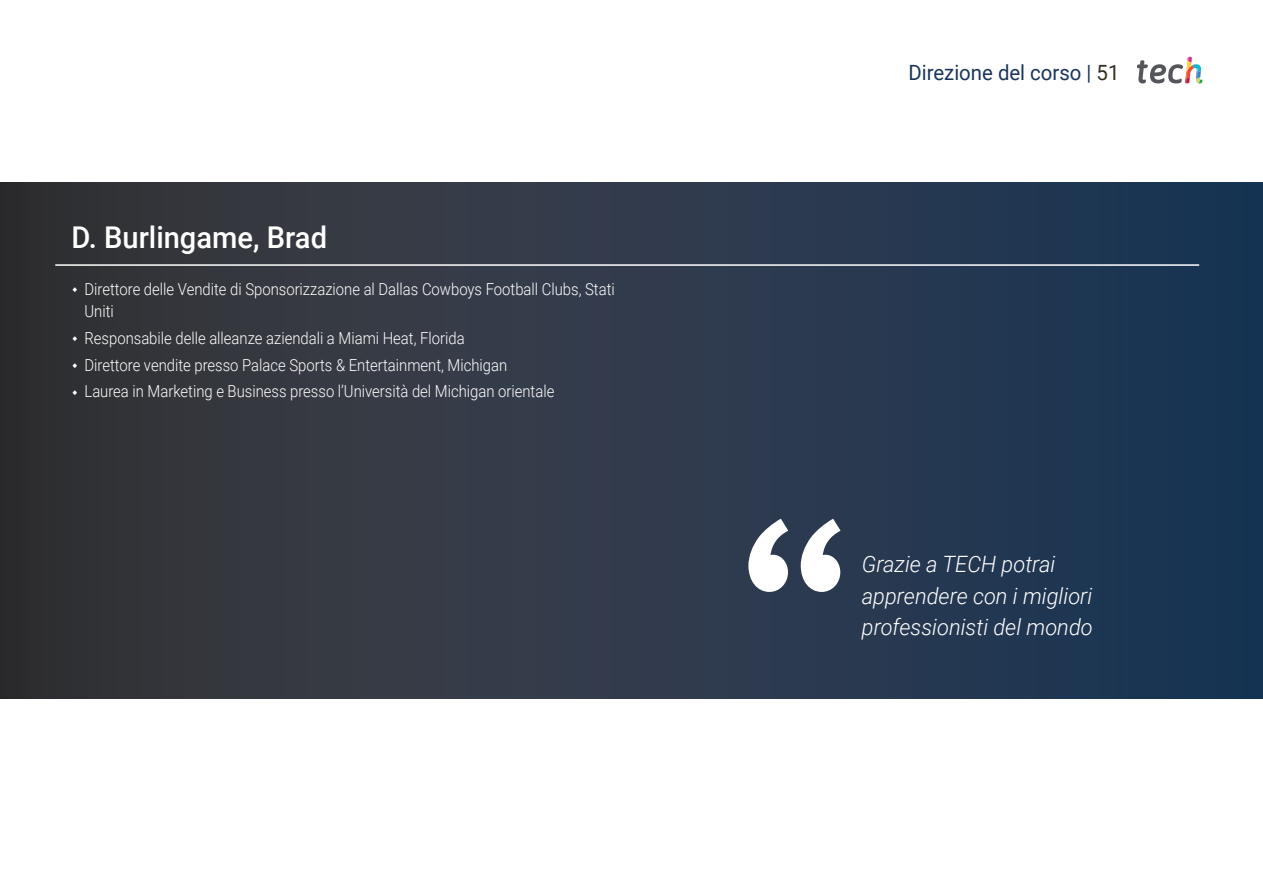
<style>
.page{position:relative;width:1263px;height:893px;background:#fff}
.page>*{position:absolute;margin:0;border:0;box-sizing:border-box;transform-origin:0 0}
.t1{font:500 30px "Roboto";color:#fff}
.t2{font:italic 300 22.5px/31.5px "Roboto";color:#fff}
.t3{font:21px "Roboto";color:#1a355c}
.t4{font:300 16.5px/26.7px "Roboto";color:#fff;scale:.9 1}
.s1{color:#312e20}
</style>
<div class="page">
<div style="left:0;top:182px;width:1263px;height:516px;background:linear-gradient(to right,#3a3638,#1d3959)"></div>
<hr style="left:55px;top:264px;width:1144px;height:2px;background:#fff">
<svg style="left:1137px;top:57px;width:65px;height:27px"></svg>
<svg style="left:748px;top:519px;width:92px;height:73px"></svg>
<svg style="left:73px;top:287px;width:4px;height:5px"></svg>
<svg style="left:73px;top:336px;width:4px;height:5px"></svg>
<svg style="left:73px;top:363px;width:4px;height:5px"></svg>
<svg style="left:73px;top:390px;width:4px;height:5px"></svg>
<h1 class="t1" style="left:71px;top:216px;width:257px">D. Burlingame, Brad</h1>
<p class="t4" style="left:85px;top:277px;width:591px;line-height:22.5px">Direttore delle Vendite di Sponsorizzazione al Dallas Cowboys Football Clubs, Stati<br>Uniti</p>
<p class="t4" style="left:85px;top:324px;width:524px">Responsabile delle alleanze aziendali a Miami Heat, Florida<br>Direttore vendite presso Palace Sports &amp; Entertainment, Michigan<br>Laurea in Marketing e Business presso l’Università del Michigan orientale</p>
<p class="t3" style="left:908px;top:57px;width:213px">Direzione del corso | <span class="s1">51</span></p>
<h2 class="t2" style="left:862px;top:548px;width:233px">Grazie a TECH potrai apprendere con i migliori professionisti del mondo</h2>
</div>
